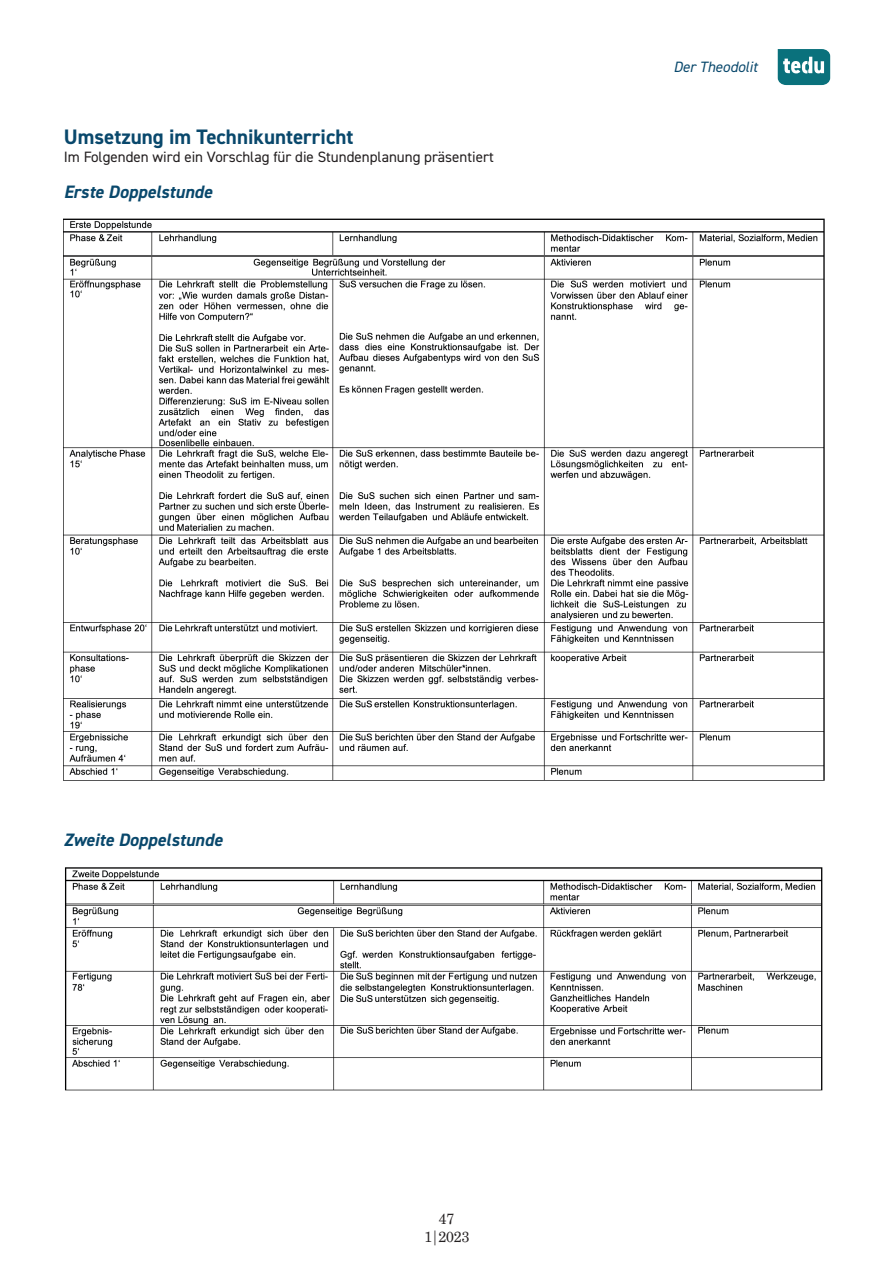
<style>
.page{position:relative;width:893px;height:1263px;background:#fff}
.page>*{position:absolute;margin:0;border:0;box-sizing:border-box;transform-origin:0 0}
.t1{font:700 21px "DIN2014";color:#09486c}
.t2{font:italic 700 18px "DIN2014";color:#09486c}
.t3{font:15px "DIN2014";color:#231f20}
.t4{font:italic 15px "DIN2014";color:#09486c}
.t5{font:15px "Grad";color:#231f20}
</style>
<div class="page">
<svg style="left:778px;top:49px;width:52px;height:36px;background:#3b8d96"></svg>
<img style="left:63px;top:218px;width:762px;height:563px">
<img style="left:65px;top:867px;width:758px;height:224px">
<h1 class="t1" style="left:64px;top:123px;width:291px">Umsetzung im Technikunterricht</h1>
<p class="t3" style="left:64px;top:147px;width:431px">Im Folgenden wird ein Vorschlag für die Stundenplanung präsentiert</p>
<p class="t2" style="left:64px;top:180px;width:150px">Erste Doppelstunde</p>
<p class="t4" style="left:673px;top:57px;width:86px">Der Theodolit</p>
<p class="t2" style="left:64px;top:828px;width:160px">Zweite Doppelstunde</p>
<p class="t5" style="left:439px;top:1209px;width:17px">47</p>
<p class="t5" style="left:426px;top:1227px;width:45px">1|2023</p>
</div>
